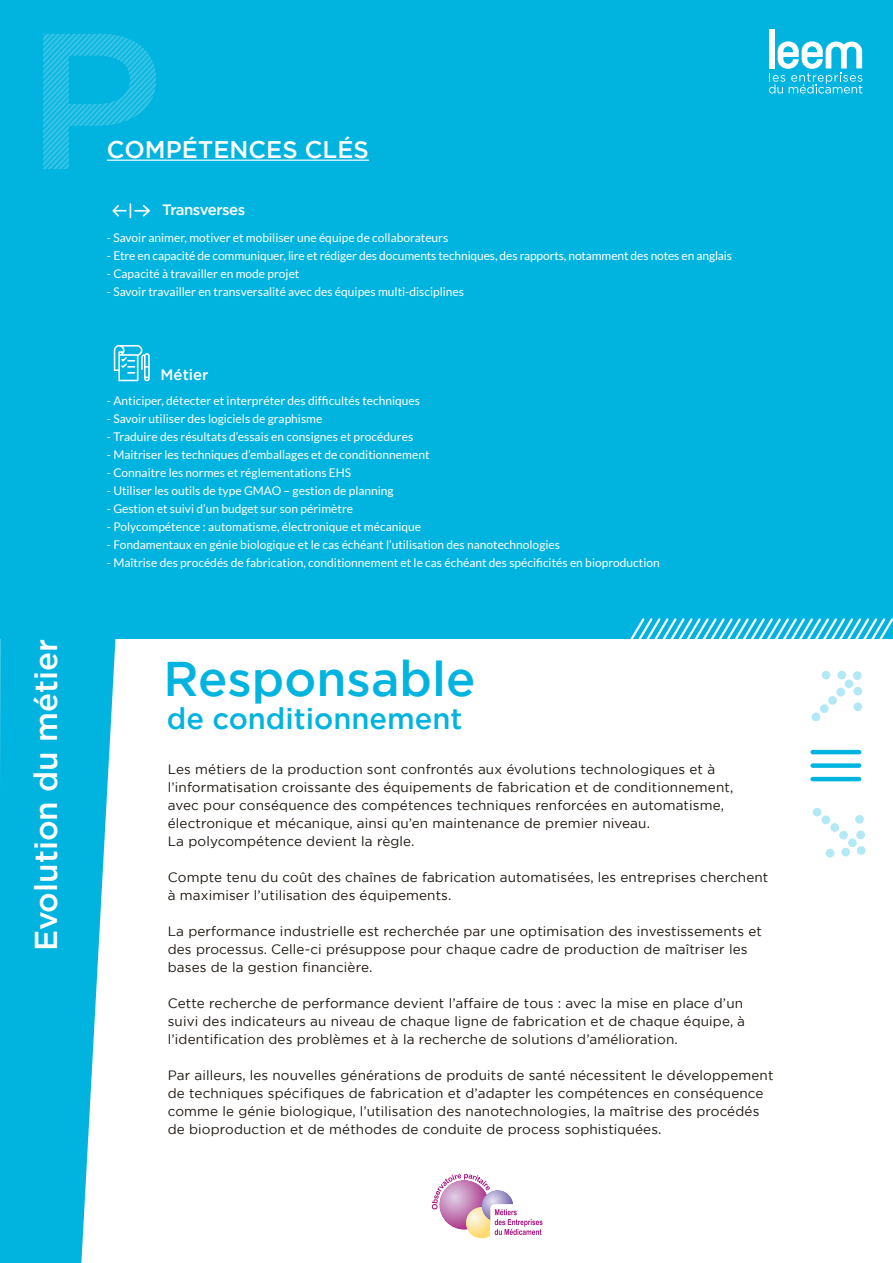
<style>
.page{position:relative;width:893px;height:1263px;background:#fff}
.page>*{position:absolute;margin:0;border:0;box-sizing:border-box;transform-origin:0 0}
.t1{font:500 48.6px "Gotham";color:#00b4df}
.t2{font:500 31.5px "Gotham";color:#fff}
.t3{font:500 29.1px "Gotham";color:#00b4df}
.t4{font:500 24px "Gotham";color:#fff}
.t5{font:500 15px "Gotham";letter-spacing:-.03em;color:#fff}
.t6{font:13.5px/18px "Gotham";letter-spacing:.01em;color:#1d160f}
.t7{font:12px "Lato";color:#fff}
</style>
<div class="page">
<div style="left:0;top:0;width:893px;height:639px;background:#00b4df"></div>
<svg style="left:0;top:639px;width:116px;height:624px;background:#25bfe3"></svg>
<hr style="left:107px;top:160px;width:262px;height:1px;background:#fff">
<hr style="left:813px;top:750px;width:46px;height:4px;background:#00b4df">
<div style="left:813px;top:763px;width:46px;height:5px;background:#00b4df"></div>
<hr style="left:813px;top:777px;width:46px;height:4px;background:#00b4df">
<svg style="left:853px;top:671px;width:9px;height:9px"></svg>
<div style="left:845px;top:679px;width:8px;height:9px;background:#b3e8f5;border-radius:50%"></div>
<div style="left:836px;top:688px;width:9px;height:8px;background:#b3e8f5;border-radius:50%"></div>
<svg style="left:828px;top:696px;width:9px;height:9px"></svg>
<svg style="left:820px;top:704px;width:9px;height:9px"></svg>
<div style="left:812px;top:712px;width:8px;height:9px;background:#b3e8f5;border-radius:50%"></div>
<div style="left:837px;top:671px;width:9px;height:8px;background:#b3e8f5;border-radius:50%"></div>
<div style="left:822px;top:671px;width:8px;height:8px;background:#b3e8f5;border-radius:50%"></div>
<div style="left:853px;top:687px;width:9px;height:8px;background:#b3e8f5;border-radius:50%"></div>
<svg style="left:853px;top:702px;width:9px;height:9px"></svg>
<svg style="left:857px;top:846px;width:9px;height:9px"></svg>
<svg style="left:848px;top:838px;width:9px;height:9px"></svg>
<svg style="left:839px;top:831px;width:9px;height:9px"></svg>
<svg style="left:830px;top:823px;width:9px;height:9px"></svg>
<svg style="left:821px;top:815px;width:9px;height:9px"></svg>
<svg style="left:813px;top:808px;width:9px;height:9px"></svg>
<div style="left:856px;top:830px;width:9px;height:9px;background:#b3e8f5;border-radius:50%"></div>
<svg style="left:855px;top:815px;width:9px;height:9px"></svg>
<svg style="left:841px;top:847px;width:9px;height:9px"></svg>
<svg style="left:826px;top:849px;width:9px;height:9px"></svg>
<div style="left:769px;top:29px;width:6px;height:39px;background:#fff"></div>
<svg style="left:769px;top:41px;width:93px;height:53px"></svg>
<svg style="left:432px;top:1174px;width:111px;height:64px"></svg>
<svg style="left:114px;top:345px;width:36px;height:36px"></svg>
<svg style="left:43px;top:34px;width:113px;height:135px"></svg>
<svg style="left:112px;top:204px;width:38px;height:13px"></svg>
<svg style="left:630px;top:618px;width:263px;height:21px"></svg>
<h2 class="t2" style="left:25px;top:951px;width:314px;rotate:-90deg">Evolution du métier</h2>
<h3 class="t4" style="left:107px;top:134px;width:264px">COMPÉTENCES CLÉS</h3>
<p class="t5" style="left:162px;top:200px;width:85px">Transverses</p>
<p class="t7" style="left:107px;top:231px;width:343px">- Savoir animer, motiver et mobiliser une équipe de collaborateurs</p>
<p class="t7" style="left:107px;top:249px;width:627px">- Etre en capacité de communiquer, lire et rédiger des documents techniques, des rapports, notamment des notes en anglais</p>
<p class="t7" style="left:107px;top:267px;width:194px">- Capacité à travailler en mode projet</p>
<p class="t7" style="left:107px;top:285px;width:359px">- Savoir travailler en transversalité avec des équipes multi-disciplines</p>
<p class="t5" style="left:161px;top:365px;width:49px">Métier</p>
<p class="t7" style="left:107px;top:394px;width:315px">- Anticiper, détecter et interpréter des difficultés techniques</p>
<p class="t7" style="left:107px;top:412px;width:217px">- Savoir utiliser des logiciels de graphisme</p>
<p class="t7" style="left:107px;top:430px;width:308px">- Traduire des résultats d’essais en consignes et procédures</p>
<p class="t7" style="left:107px;top:448px;width:324px">- Maitriser les techniques d’emballages et de conditionnement</p>
<p class="t7" style="left:107px;top:466px;width:246px">- Connaitre les normes et réglementations EHS</p>
<p class="t7" style="left:107px;top:484px;width:288px">- Utiliser les outils de type GMAO – gestion de planning</p>
<p class="t7" style="left:107px;top:502px;width:248px">- Gestion et suivi d’un budget sur son périmètre</p>
<p class="t7" style="left:107px;top:520px;width:316px">- Polycompétence : automatisme, électronique et mécanique</p>
<p class="t7" style="left:107px;top:538px;width:455px">- Fondamentaux en génie biologique et le cas échéant l’utilisation des nanotechnologies</p>
<p class="t7" style="left:107px;top:556px;width:554px">- Maîtrise des procédés de fabrication, conditionnement et le cas échéant des spécificités en bioproduction</p>
<h1 class="t1" style="left:164px;top:647px;width:313px">Responsable</h1>
<h3 class="t3" style="left:167px;top:700px;width:297px">de conditionnement</h3>
<p class="t6" style="left:168px;top:759px;width:567px">Les métiers de la production sont confrontés aux évolutions technologiques et à l’informatisation croissante des équipements de fabrication et de conditionnement, avec pour conséquence des compétences techniques renforcées en automatisme, électronique et mécanique, ainsi qu’en maintenance de premier niveau.<br>La polycompétence devient la règle.</p>
<p class="t6" style="left:168px;top:867px;width:602px">Compte tenu du coût des chaînes de fabrication automatisées, les entreprises cherchent à maximiser l’utilisation des équipements.</p>
<p class="t6" style="left:168px;top:921px;width:596px">La performance industrielle est recherchée par une optimisation des investissements et des processus. Celle-ci présuppose pour chaque cadre de production de maîtriser les bases de la gestion financière.</p>
<p class="t6" style="left:168px;top:993px;width:579px">Cette recherche de performance devient l’affaire de tous : avec la mise en place d’un suivi des indicateurs au niveau de chaque ligne de fabrication et de chaque équipe, à l’identification des problèmes et à la recherche de solutions d’amélioration.</p>
<p class="t6" style="left:168px;top:1065px;width:607px">Par ailleurs, les nouvelles générations de produits de santé nécessitent le développement de techniques spécifiques de fabrication et d’adapter les compétences en conséquence comme le génie biologique, l’utilisation des nanotechnologies, la maîtrise des procédés de bioproduction et de méthodes de conduite de process sophistiquées.</p>
</div>
